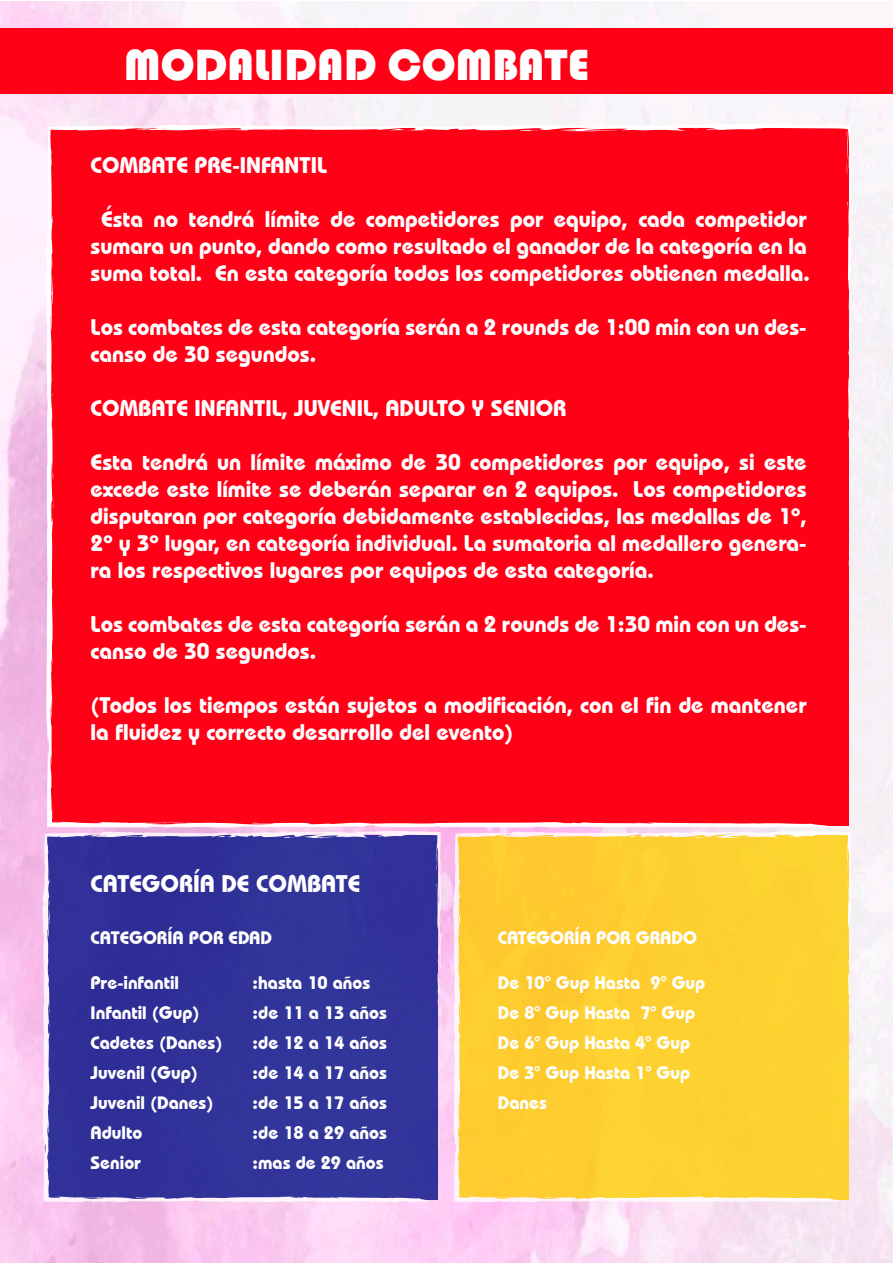
<style>
.page{position:relative;width:893px;height:1263px;background:#fff}
.page>*{position:absolute;margin:0;border:0;box-sizing:border-box;transform-origin:0 0}
.t1{font:45px "Bauhaus 93";color:#fff}
.t2{font:700 24px "Bauhaus IT Cby BT";color:#fff}
.t3{font:700 22.5px/27px "Bauhaus IT Cby BT";color:#fff}
.t4{font:700 18px/30px "Bauhaus IT Cby BT";color:#fff}
</style>
<div class="page">
<img style="left:0;top:1px;width:893px;height:1262px">
<svg style="left:852px;top:604px;width:1px;height:54px"></svg>
<svg style="left:852px;top:514px;width:1px;height:66px"></svg>
<div style="left:45px;top:124px;width:807px;height:704px;background:#ff0016"></div>
<svg style="left:128px;top:128px;width:23px;height:3px"></svg>
<svg style="left:848px;top:349px;width:5px;height:157px"></svg>
<svg style="left:849px;top:253px;width:3px;height:69px"></svg>
<svg style="left:848px;top:328px;width:4px;height:12px"></svg>
<svg style="left:847px;top:151px;width:2px;height:31px"></svg>
<svg style="left:517px;top:124px;width:26px;height:7px"></svg>
<svg style="left:840px;top:818px;width:12px;height:10px"></svg>
<svg style="left:52px;top:383px;width:1px;height:14px"></svg>
<svg style="left:52px;top:493px;width:1px;height:16px"></svg>
<svg style="left:441px;top:1088px;width:1px;height:27px"></svg>
<div style="left:43px;top:831px;width:398px;height:371px;background:#313399"></div>
<svg style="left:86px;top:834px;width:11px;height:3px"></svg>
<svg style="left:437px;top:910px;width:5px;height:165px"></svg>
<svg style="left:436px;top:837px;width:6px;height:37px"></svg>
<svg style="left:372px;top:834px;width:10px;height:4px"></svg>
<svg style="left:282px;top:831px;width:13px;height:7px"></svg>
<svg style="left:424px;top:1196px;width:17px;height:7px"></svg>
<svg style="left:43px;top:956px;width:6px;height:15px"></svg>
<svg style="left:852px;top:1088px;width:1px;height:27px"></svg>
<div style="left:453px;top:831px;width:399px;height:371px;background:#fdd030"></div>
<svg style="left:496px;top:834px;width:12px;height:3px"></svg>
<svg style="left:848px;top:910px;width:5px;height:165px"></svg>
<svg style="left:847px;top:837px;width:5px;height:37px"></svg>
<svg style="left:783px;top:834px;width:10px;height:4px"></svg>
<svg style="left:693px;top:831px;width:13px;height:7px"></svg>
<svg style="left:834px;top:1196px;width:18px;height:7px"></svg>
<svg style="left:454px;top:956px;width:6px;height:15px"></svg>
<div style="left:0;top:29px;width:893px;height:65px;background:#ff0016"></div>
<h1 class="t1" style="left:124px;top:39px;width:467px">MODALIDAD COMBATE</h1>
<p class="t3" style="left:91px;top:151px;width:238px">COMBATE PRE-INFANTIL</p>
<p class="t3" style="left:91px;top:205px;width:721px;text-align:center">Ésta no tendrá límite de competidores por equipo, cada competidor sumara un punto, dando como resultado el ganador de la categoría en la suma total. En esta categoría todos los competidores obtienen medalla.</p>
<p class="t3" style="left:91px;top:313px;width:717px">Los combates de esta categoría serán a 2 rounds de 1:00 min con un des&shy;canso de 30 segundos.</p>
<p class="t3" style="left:91px;top:394px;width:477px">COMBATE INFANTIL, JUVENIL, ADULTO Y SENIOR</p>
<p class="t3" style="left:91px;top:448px;width:718px;text-align:justify">Esta tendrá un límite máximo de 30 competidores por equipo, si este excede este límite se deberán separar en 2 equipos. Los competidores disputaran por categoría debidamente establecidas, las medallas de 1º, 2º y 3º lugar, en categoría individual. La sumatoria al medallero genera&shy;ra los respectivos lugares por equipos de esta categoría.</p>
<p class="t3" style="left:91px;top:610px;width:717px">Los combates de esta categoría serán a 2 rounds de 1:30 min con un des&shy;canso de 30 segundos.</p>
<p class="t3" style="left:91px;top:691px;width:717px">(Todos los tiempos están sujetos a modificación, con el fin de mantener la fluidez y correcto desarrollo del evento)</p>
<p class="t2" style="left:91px;top:869px;width:271px">CATEGORÍA DE COMBATE</p>
<p class="t4" style="left:91px;top:922px;width:183px">CATEGORÍA POR EDAD</p>
<p class="t4" style="left:91px;top:967px;width:90px">Pre-infantil</p>
<p class="t4" style="left:253px;top:967px;width:119px">:hasta 10 años</p>
<p class="t4" style="left:91px;top:997px;width:111px">Infantil (Gup)</p>
<p class="t4" style="left:253px;top:997px;width:136px">:de 11 a 13 años</p>
<p class="t4" style="left:91px;top:1027px;width:133px">Cadetes (Danes)</p>
<p class="t4" style="left:253px;top:1027px;width:136px">:de 12 a 14 años</p>
<p class="t4" style="left:91px;top:1057px;width:109px">Juvenil (Gup)</p>
<p class="t4" style="left:253px;top:1057px;width:136px">:de 14 a 17 años</p>
<p class="t4" style="left:91px;top:1087px;width:124px">Juvenil (Danes)</p>
<p class="t4" style="left:253px;top:1087px;width:136px">:de 15 a 17 años</p>
<p class="t4" style="left:91px;top:1117px;width:53px">Adulto</p>
<p class="t4" style="left:253px;top:1117px;width:136px">:de 18 a 29 años</p>
<p class="t4" style="left:91px;top:1147px;width:52px">Senior</p>
<p class="t4" style="left:253px;top:1147px;width:133px">:mas de 29 años</p>
<p class="t4" style="left:498px;top:922px;width:201px">CATEGORÍA POR GRADO</p>
<p class="t4" style="left:498px;top:967px;width:209px">De 10° Gup Hasta 9° Gup<br>De 8° Gup Hasta 7° Gup<br>De 6° Gup Hasta 4° Gup<br>De 3° Gup Hasta 1° Gup<br>Danes</p>
</div>
